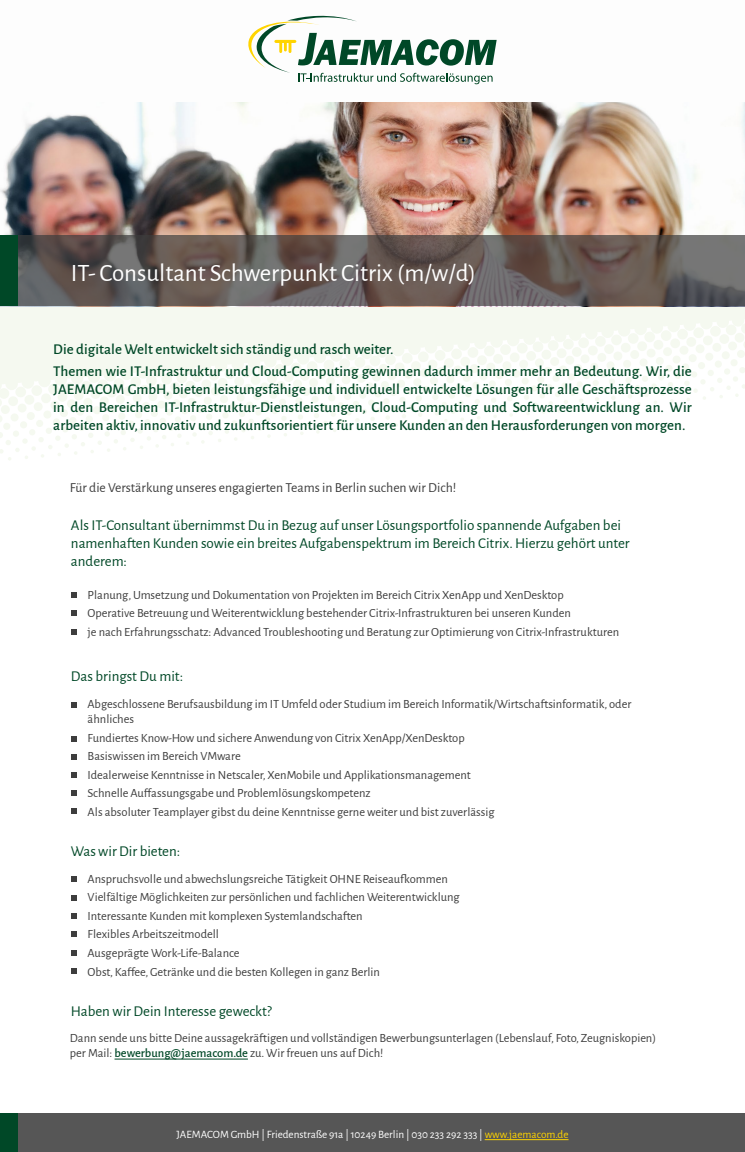
<style>
.page{position:relative;width:745px;height:1152px;background:#fff}
.page>*{position:absolute;margin:0;border:0;box-sizing:border-box;transform-origin:0 0}
.t1{font:25px "Alegreya Sans";color:#fff}
.t2{font:500 15px/18px "Alegreya Sans";letter-spacing:.005em;color:#004827}
.t3{font:15px/18px "Alegreya Sans";color:#004827}
.t4{font:13.75px "Alegreya Sans";color:#3d3d3d}
.t5{font:12.5px/18.5px "Alegreya Sans";color:#3d3d3d}
.t6{font:11.25px "Alegreya Sans";color:#fff}
.s1{font-weight:500;color:#004827}
.s2{color:#ffd400}
</style>
<div class="page">
<svg style="left:0;top:306px;width:744px;height:154px"></svg>
<img style="left:0;top:102px;width:744px;height:133px">
<svg style="left:18px;top:235px;width:726px;height:71px;background:#645a57"></svg>
<div style="left:0;top:1113px;width:744px;height:39px;background:#565656"></div>
<div style="left:0;top:235px;width:18px;height:71px;background:#004827"></div>
<div style="left:0;top:1113px;width:18px;height:39px;background:#004827"></div>
<svg style="left:71px;top:592px;width:5px;height:5px"></svg>
<svg style="left:71px;top:736px;width:5px;height:5px"></svg>
<svg style="left:71px;top:895px;width:5px;height:5px"></svg>
<svg style="left:71px;top:754px;width:5px;height:5px"></svg>
<svg style="left:71px;top:913px;width:5px;height:5px"></svg>
<svg style="left:71px;top:702px;width:5px;height:5px"></svg>
<svg style="left:71px;top:876px;width:5px;height:6px"></svg>
<svg style="left:71px;top:772px;width:5px;height:5px"></svg>
<svg style="left:71px;top:931px;width:5px;height:6px"></svg>
<svg style="left:71px;top:610px;width:5px;height:6px"></svg>
<svg style="left:71px;top:629px;width:5px;height:5px"></svg>
<svg style="left:71px;top:790px;width:5px;height:6px"></svg>
<svg style="left:71px;top:808px;width:5px;height:5px"></svg>
<svg style="left:71px;top:950px;width:5px;height:5px"></svg>
<svg style="left:71px;top:968px;width:5px;height:5px"></svg>
<hr style="left:114px;top:1058px;width:134px;height:1px;background:#004827">
<hr style="left:484px;top:1139px;width:84px;height:1px;background:#ffd400">
<svg style="left:248px;top:15px;width:248px;height:69px"></svg>
<h1 class="t1" style="left:71px;top:256px;width:406px">IT- Consultant Schwerpunkt Citrix (m/w/d)</h1>
<p class="t2" style="left:53px;top:338px;width:639px;line-height:21.5px">Die digitale Welt entwickelt sich ständig und rasch weiter.<br>Themen wie IT-Infrastruktur und Cloud-Computing gewinnen dadurch immer mehr an Bedeutung. Wir, die</p>
<p class="t2" style="left:53px;top:379px;width:639px;text-align:justify">JAEMACOM GmbH, bieten leistungsfähige und individuell entwickelte Lösungen für alle Geschäftsprozesse in den Bereichen IT-Infrastruktur-Dienstleistungen, Cloud-Computing und Softwareentwicklung an. Wir arbeiten aktiv, innovativ und zukunftsorientiert für unsere Kunden an den Herausforderungen von morgen.</p>
<p class="t4" style="left:70px;top:478px;width:387px">Für die Verstärkung unseres engagierten Teams in Berlin suchen wir Dich!</p>
<p class="t3" style="left:71px;top:515px;width:560px">Als IT-Consultant übernimmst Du in Bezug auf unser Lösungsportfolio spannende Aufgaben bei namenhaften Kunden sowie ein breites Aufgabenspektrum im Bereich Citrix. Hierzu gehört unter anderem:</p>
<p class="t5" style="left:88px;top:585px;width:532px">Planung, Umsetzung und Dokumentation von Projekten im Bereich Citrix XenApp und XenDesktop<br>Operative Betreuung und Weiterentwicklung bestehender Citrix-Infrastrukturen bei unseren Kunden<br>je nach Erfahrungsschatz: Advanced Troubleshooting und Beratung zur Optimierung von Citrix-Infrastrukturen</p>
<p class="t3" style="left:71px;top:667px;width:114px">Das bringst Du mit:</p>
<p class="t5" style="left:88px;top:696px;width:545px;line-height:15px">Abgeschlossene Berufsausbildung im IT Umfeld oder Studium im Bereich Informatik/Wirtschaftsinformatik, oder ähnliches</p>
<p class="t5" style="left:88px;top:728px;width:408px">Fundiertes Know-How und sichere Anwendung von Citrix XenApp/XenDesktop Basiswissen im Bereich VMware<br>Idealerweise Kenntnisse in Netscaler, XenMobile und Applikationsmanagement Schnelle Auffassungsgabe und Problemlösungskompetenz<br>Als absoluter Teamplayer gibst du deine Kenntnisse gerne weiter und bist zuverlässig</p>
<p class="t3" style="left:71px;top:841px;width:111px">Was wir Dir bieten:</p>
<p class="t5" style="left:88px;top:869px;width:373px">Anspruchsvolle und abwechslungsreiche Tätigkeit OHNE Reiseaufkommen Vielfältige Möglichkeiten zur persönlichen und fachlichen Weiterentwicklung Interessante Kunden mit komplexen Systemlandschaften<br>Flexibles Arbeitszeitmodell<br>Ausgeprägte Work-Life-Balance<br>Obst, Kaffee, Getränke und die besten Kollegen in ganz Berlin</p>
<p class="t3" style="left:71px;top:1001px;width:202px">Haben wir Dein Interesse geweckt?</p>
<p class="t5" style="left:70px;top:1030px;width:587px;line-height:15px">Dann sende uns bitte Deine aussagekräftigen und vollständigen Bewerbungsunterlagen (Lebenslauf, Foto, Zeugniskopien) per Mail: <span class="s1">bewerbung@jaemacom.de</span> zu. Wir freuen uns auf Dich!</p>
<p class="t6" style="left:176px;top:1126px;width:393px">JAEMACOM GmbH | Friedenstraße 91a | 10249 Berlin | 030 233 292 333 | <span class="s2">www.jaemacom.de</span></p>
</div>
